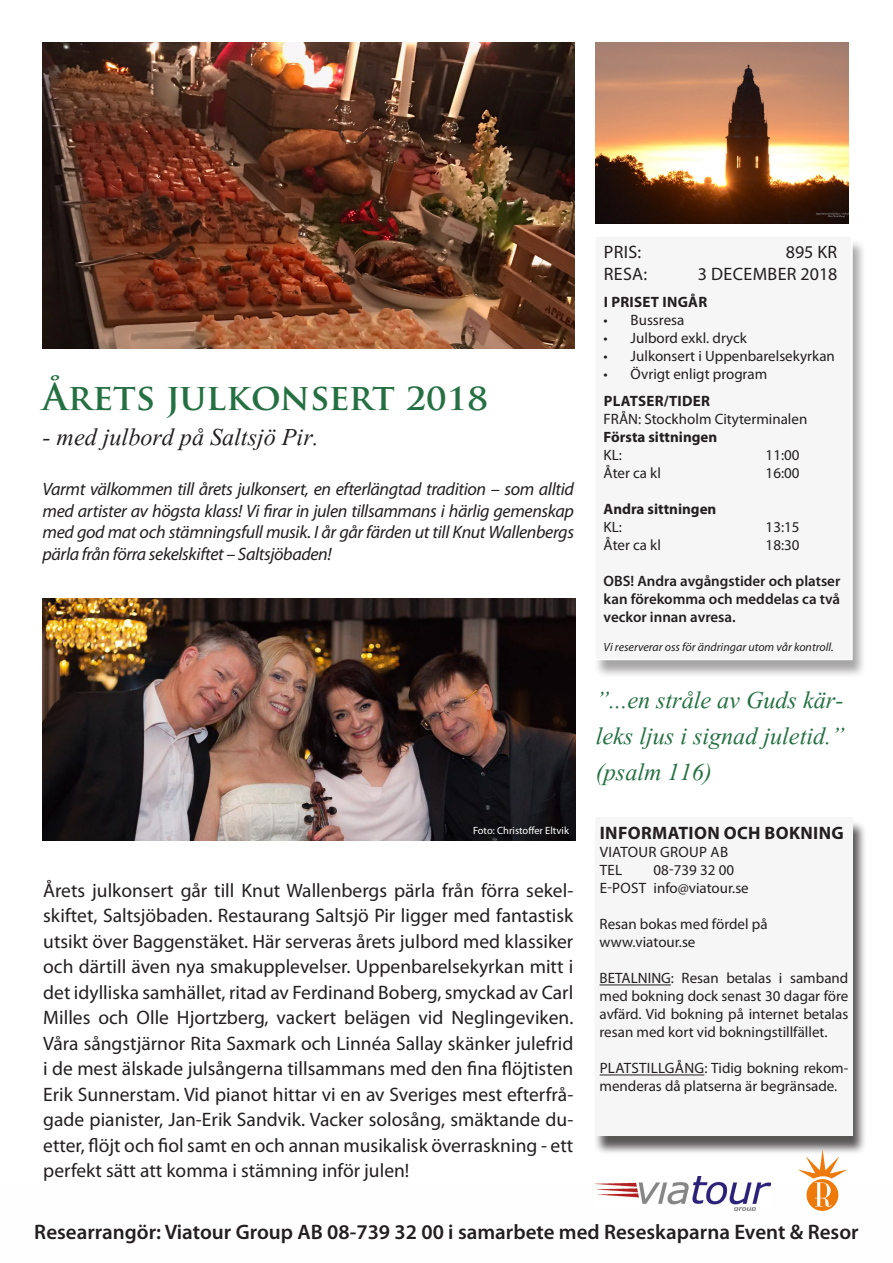
<style>
.page{position:relative;width:893px;height:1263px;background:#fff}
.page>*{position:absolute;margin:0;border:0;box-sizing:border-box;transform-origin:0 0}
.t1{font:700 36px "Trajan Pro";color:#257043}
.t2{font:30px/36px "Vijaya";color:#257043}
.t3{font:30px "Vijaya";color:#231f20}
.t4{font:600 21px "Myriad Pro";color:#231f20}
.t5{font:19.5px/25.5px "Myriad Pro";color:#231f20;text-align:justify}
._2_Underrubrik{font:italic 18px/21.6px "Myriad Pro";letter-spacing:-.02em;color:#231f20;text-align:justify}
.Mellanrubrik{font:18px "Myriad Pro";letter-spacing:.02em;color:#231f20}
.Mellanrubrik-2{font:700 18px "Myriad Pro";letter-spacing:.02em;color:#231f20}
.introtext{font:15px/18px "Myriad Pro";color:#231f20;text-align:justify}
.introtext-2{font:600 15px/18px "Myriad Pro";color:#231f20;text-align:justify}
.introtext-3{font:700 15px "Myriad Pro";color:#231f20}
.introtext-4{font:15px "Myriad Pro";letter-spacing:.02em;color:#231f20}
.DAGRUBRIK{font:700 15px "Myriad Pro";letter-spacing:.02em;color:#231f20}
.Mellanrubrik-3{font:700 15px "Myriad Pro";letter-spacing:.02em;color:#231f20}
.Mellanrubrik-4{font:italic 12px "Myriad Pro";color:#231f20}
.t6{font:10.5px "Myriad Pro";color:#fff}
</style>
<div class="page">
<div style="left:593px;top:239px;width:273px;height:440px;background:#231f20;opacity:.4"></div>
<div style="left:595px;top:239px;width:257px;height:421px;background:#f6f6f6"></div>
<div style="left:594px;top:820px;width:273px;height:335px;background:#231f20;opacity:.75"></div>
<div style="left:595px;top:817px;width:258px;height:319px;background:#f6f6f6"></div>
<hr style="left:600px;top:984px;width:71px;height:1px;background:#231f20">
<hr style="left:600px;top:1074px;width:104px;height:1px;background:#231f20">
<img style="left:596px;top:43px;width:252px;height:181px">
<img style="left:43px;top:598px;width:533px;height:243px">
<img style="left:595px;top:1177px;width:176px;height:34px">
<svg style="left:806px;top:1179px;width:32px;height:32px"></svg>
<svg style="left:798px;top:1149px;width:49px;height:58px"></svg>
<img style="left:43px;top:43px;width:531px;height:306px">
<p class="t1" style="left:43px;top:374px;width:447px">ÅRETS JULKONSERT 2018</p>
<p class="t3" style="left:43px;top:413px;width:278px">- med julbord på Saltsjö Pir.</p>
<p class="_2_Underrubrik" style="left:43px;top:478px;width:533px">Varmt välkommen till årets julkonsert, en efterlängtad tradition – som alltid med artister av högsta klass! Vi firar in julen tillsammans i härlig gemenskap med god mat och stämningsfull musik. I år går färden ut till Knut Wallenbergs pärla från förra sekelskiftet – Saltsjöbaden!</p>
<p class="t6" style="left:473px;top:824px;width:97px">Foto: Christoffer Eltvik</p>
<p class="t5" style="left:43px;top:877px;width:532px">Årets julkonsert går till Knut Wallenbergs pärla från förra sekel&shy;skiftet, Saltsjöbaden. Restaurang Saltsjö Pir ligger med fantastisk utsikt över Baggenstäket. Här serveras årets julbord med klassiker och därtill även nya smakupplevelser. Uppenbarelsekyrkan mitt i det idylliska samhället, ritad av Ferdinand Boberg, smyckad av Carl Milles och Olle Hjortzberg, vackert belägen vid Neglingeviken.<br>Våra sångstjärnor Rita Saxmark och Linnéa Sallay skänker julefrid i de mest älskade julsångerna tillsammans med den fina flöjtisten Erik Sunnerstam. Vid pianot hittar vi en av Sveriges mest efterfrå&shy;gade pianister, Jan-Erik Sandvik. Vacker solosång, smäktande du&shy;etter, flöjt och fiol samt en och annan musikalisk överraskning - ett perfekt sätt att komma i stämning inför julen!</p>
<p class="Mellanrubrik" style="left:604px;top:241px;width:39px">PRIS:</p>
<p class="Mellanrubrik" style="left:786px;top:241px;width:53px">895 KR</p>
<p class="Mellanrubrik" style="left:604px;top:263px;width:45px">RESA:</p>
<p class="Mellanrubrik" style="left:698px;top:263px;width:141px">3 DECEMBER 2018</p>
<p class="Mellanrubrik-3" style="left:604px;top:292px;width:105px">I PRISET INGÅR</p>
<p class="introtext" style="left:604px;top:311px;width:82px">• Bussresa</p>
<p class="introtext" style="left:604px;top:329px;width:145px">• Julbord exkl. dryck</p>
<p class="introtext" style="left:604px;top:347px;width:233px">• Julkonsert i Uppenbarelsekyrkan</p>
<p class="introtext" style="left:604px;top:365px;width:165px">• Övrigt enligt program</p>
<p class="DAGRUBRIK" style="left:604px;top:391px;width:108px">PLATSER/TIDER</p>
<p class="introtext" style="left:604px;top:410px;width:205px">FRÅN: Stockholm Cityterminalen</p>
<p class="introtext-3" style="left:604px;top:427px;width:115px">Första sittningen</p>
<p class="introtext" style="left:604px;top:446px;width:20px">KL:</p>
<p class="introtext" style="left:766px;top:446px;width:35px">11:00</p>
<p class="introtext" style="left:604px;top:464px;width:59px">Åter ca kl</p>
<p class="introtext" style="left:766px;top:464px;width:35px">16:00</p>
<p class="introtext-3" style="left:604px;top:499px;width:114px">Andra sittningen</p>
<p class="introtext" style="left:604px;top:518px;width:20px">KL:</p>
<p class="introtext" style="left:766px;top:518px;width:35px">13:15</p>
<p class="introtext" style="left:604px;top:536px;width:59px">Åter ca kl</p>
<p class="introtext" style="left:766px;top:536px;width:35px">18:30</p>
<p class="introtext-2" style="left:604px;top:572px;width:238px">OBS! Andra avgångstider och platser kan förekomma och meddelas ca två veckor innan avresa.</p>
<p class="Mellanrubrik-4" style="left:604px;top:639px;width:231px">Vi reserverar oss för ändringar utom vår kontroll.</p>
<p class="t2" style="left:596px;top:678px;width:250px">”...en stråle av Guds kär&shy;leks ljus i signad juletid.”</p>
<p class="t2" style="left:596px;top:750px;width:117px">(psalm 116)</p>
<p class="Mellanrubrik-2" style="left:600px;top:822px;width:245px">INFORMATION OCH BOKNING</p>
<p class="introtext-4" style="left:600px;top:843px;width:130px">VIATOUR GROUP AB</p>
<p class="introtext" style="left:600px;top:861px;width:24px">TEL</p>
<p class="introtext" style="left:654px;top:861px;width:82px">08-739 32 00</p>
<p class="introtext" style="left:600px;top:879px;width:151px">E-POST info@viatour.se</p>
<p class="introtext" style="left:600px;top:915px;width:170px">Resan bokas med fördel på</p>
<p class="introtext" style="left:600px;top:933px;width:97px">www.viatour.se</p>
<p class="introtext" style="left:600px;top:969px;width:250px">BETALNING: Resan betalas i samband med bokning dock senast 30 dagar före avfärd. Vid bokning på internet betalas resan med kort vid bokningstillfället.</p>
<p class="introtext" style="left:600px;top:1059px;width:250px">PLATSTILLGÅNG: Tidig bokning rekom&shy;menderas då platserna är begränsade.</p>
<p class="t4" style="left:34px;top:1218px;width:826px">Researrangör: Viatour Group AB 08-739 32 00 i samarbete med Reseskaparna Event &amp; Resor</p>
</div>
